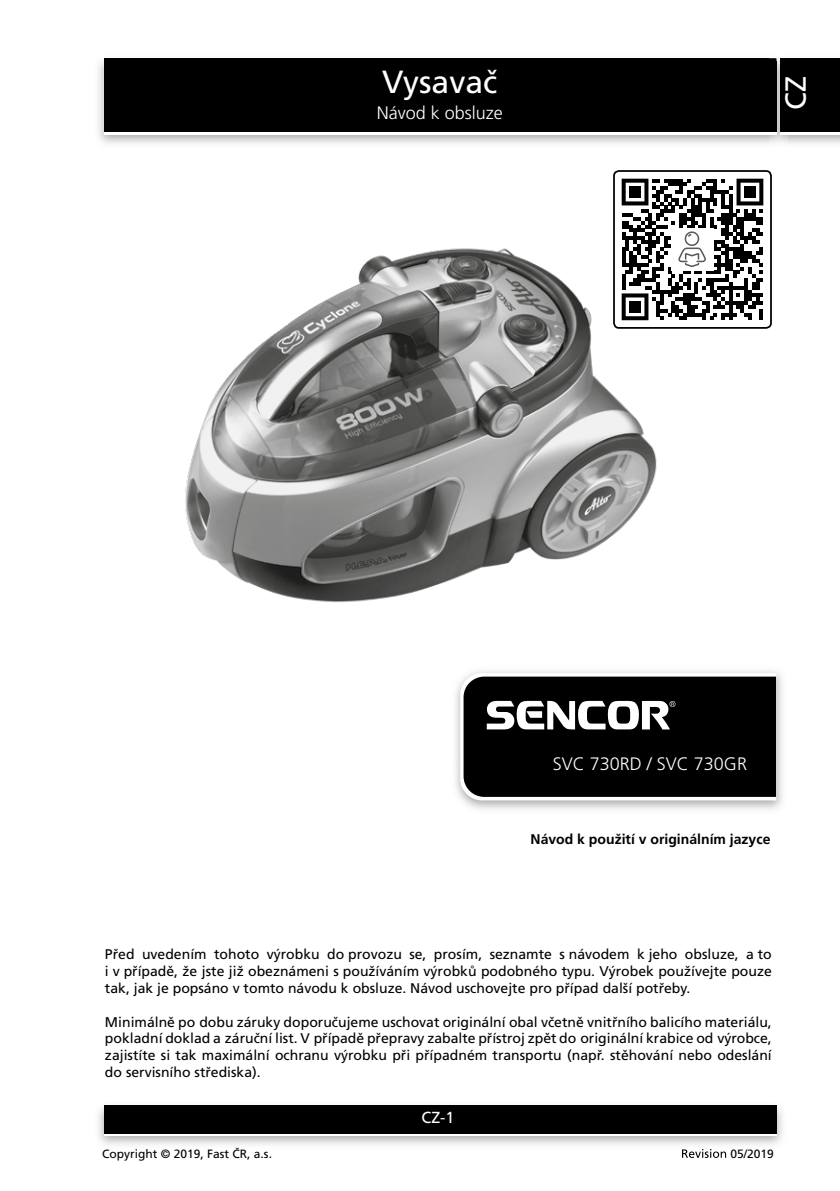
<style>
.page{position:relative;width:840px;height:1191px;background:#fff}
.page>*{position:absolute;margin:0;border:0;box-sizing:border-box;transform-origin:0 0}
.t1{font:32px "Frutiger CE";color:#fff}
.t2{font:29px "Frutiger CE";color:#fff}
.t3{font:300 18px "Frutiger CE";color:#fff}
.t4{font:16px "Frutiger CE";color:#fff}
.t5{font:14px/16.8px "Frutiger CE";color:#000;text-align:justify}
.t6{font:700 14px "Frutiger CE";color:#000}
.t7{font:12px "Frutiger CE";color:#000}
</style>
<div class="page">
<div style="left:104px;top:58px;width:671px;height:74px;background:#000"></div>
<img style="left:98px;top:1105px;width:685px;height:40px">
<div style="left:104px;top:1108px;width:671px;height:28px;background:linear-gradient(to right,#fff,#fff)"></div>
<div style="left:104px;top:1105px;width:671px;height:28px;background:#000"></div>
<img style="left:768px;top:56px;width:19px;height:90px">
<svg style="left:768px;top:132px;width:7px;height:3px"></svg>
<img style="left:768px;top:58px;width:7px;height:3px">
<img style="left:768px;top:61px;width:7px;height:71px">
<div style="left:780px;top:61px;width:59px;height:74px;background:#fff"></div>
<div style="left:780px;top:58px;width:59px;height:74px;background:#000"></div>
<img style="left:455px;top:670px;width:327px;height:140px">
<svg style="left:460px;top:673px;width:315px;height:127px"></svg>
<svg style="left:682px;top:1149px;width:43px;height:9px"></svg>
<img style="left:185px;top:248px;width:472px;height:355px">
<div style="left:612px;top:170px;width:159px;height:159px;border:2px solid #000;border-radius:5px"></div>
<svg style="left:613px;top:171px;width:157px;height:157px"></svg>
<h1 class="t1" style="left:382px;top:64px;width:117px">Vysavač</h1>
<p class="t3" style="left:376px;top:102px;width:128px">Návod k obsluze</p>
<h2 class="t2" style="left:778px;top:110px;width:35px;rotate:-90deg">CZ</h2>
<p class="t3" style="left:552px;top:753px;width:196px">SVC 730RD / SVC 730GR</p>
<p class="t6" style="left:530px;top:831px;width:241px">Návod k použití v originálním jazyce</p>
<p class="t5" style="left:105px;top:946px;width:668px">Před uvedením tohoto výrobku do provozu se, prosím, seznamte s návodem k jeho obsluze, a to i v případě, že jste již obeznámeni s používáním výrobků podobného typu. Výrobek používejte pouze tak, jak je popsáno v tomto návodu k obsluze. Návod uschovejte pro případ další potřeby.</p>
<p class="t5" style="left:105px;top:1013px;width:668px">Minimálně po dobu záruky doporučujeme uschovat originální obal včetně vnitřního balicího materiálu, pokladní doklad a záruční list. V případě přepravy zabalte přístroj zpět do originální krabice od výrobce, zajistíte si tak maximální ochranu výrobku při případném transportu (např. stěhování nebo odeslání do servisního střediska).</p>
<p class="t4" style="left:421px;top:1108px;width:34px">CZ-1</p>
<p class="t7" style="left:102px;top:1147px;width:171px">Copyright © 2019, Fast ČR, a.s.</p>
<p class="t7" style="left:730px;top:1146px;width:45px">05/2019</p>
</div>
